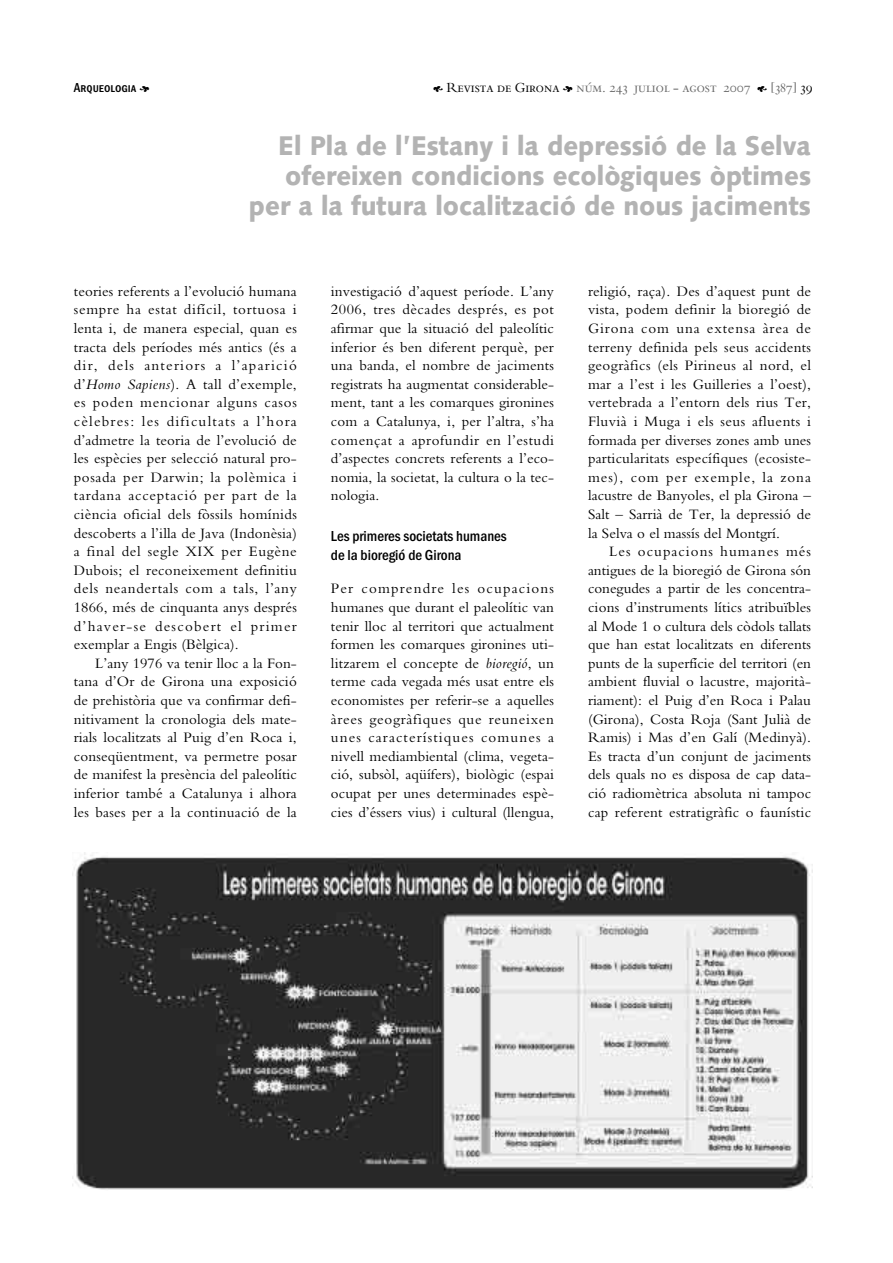
<style>
.page{position:relative;width:893px;height:1263px;background:#fff}
.page>*{position:absolute;margin:0;border:0;box-sizing:border-box;transform-origin:0 0}
.t1{font:900 27px/30px "Syntax";color:#b3b3b3;text-align:right;scale:.93 1}
.t2{font:15px/18.6px "Bembo";letter-spacing:.005em;color:#000;text-align:justify}
.t3{font:700 15px/18.6px "Franklin Gothic Cond";color:#000}
.t4{font:13.5px "Bergamo Sm Caps";color:#666}
.t5{font:700 13.5px "Franklin Gothic Cond Sm Caps";color:#000}
.s1{font-family:"Botanical";font-weight:400}
.s2{font-family:"Botanical";color:#000}
.s3{color:#000}
.s4{font-style:italic}
</style>
<div class="page">
<img style="left:72px;top:852px;width:740px;height:338px">
<p class="t5" style="left:74px;top:80px;width:77px">Arqueologia <span class="s1">F</span></p>
<p class="t4" style="left:433px;top:80px;width:381px"><span class="s2">E</span> <span class="s3">Revista de Girona</span> <span class="s2">F</span> núm. 243 juliol - agost 2007 <span class="s2">E</span> [387] <span class="s3">39</span></p>
<h1 class="t1" style="left:249px;top:133px;width:606px">El Pla de l’Estany i la depressió de la Selva ofereixen condicions ecològiques òptimes per a la futura localització de nous jaciments</h1>
<p class="t2" style="left:74px;top:283px;width:224px">teories referents a l’evolució humana sempre ha estat difícil, tortuosa i lenta i, de manera especial, quan es tracta dels períodes més antics (és a dir, dels anteriors a l’aparició d’<span class="s4">Homo Sapiens</span>). A tall d’exemple, es poden mencionar alguns casos cèlebres: les dificultats a l’hora d’admetre la teoria de l’evolució de les espècies per selecció natural pro&shy;posada per Darwin; la polèmica i tardana acceptació per part de la ciència oficial dels fòssils homínids descoberts a l’illa de Java (Indonèsia) a final del segle XIX per Eugène Dubois; el reconeixement definitiu dels neandertals com a tals, l’any 1866, més de cinquanta anys després d’haver-se descobert el primer exemplar a Engis (Bèlgica).</p>
<p class="t2" style="left:74px;top:655px;width:224px;text-indent:21px">L’any 1976 va tenir lloc a la Fon&shy;tana d’Or de Girona una exposició de prehistòria que va confirmar defi&shy;nitivament la cronologia dels mate&shy;rials localitzats al Puig d’en Roca i, conseqüentment, va permetre posar de manifest la presència del paleolític inferior també a Catalunya i alhora les bases per a la continuació de la</p>
<p class="t2" style="left:331px;top:283px;width:224px">investigació d’aquest període. L’any 2006, tres dècades després, es pot afirmar que la situació del paleolític inferior és ben diferent perquè, per una banda, el nombre de jaciments registrats ha augmentat considerable&shy;ment, tant a les comarques gironines com a Catalunya, i, per l’altra, s’ha començat a aprofundir en l’estudi d’aspectes concrets referents a l’eco&shy;nomia, la societat, la cultura o la tec&shy;nologia.</p>
<p class="t3" style="left:331px;top:528px;width:177px">Les primeres societats humanes de la bioregió de Girona</p>
<p class="t2" style="left:331px;top:581px;width:224px">Per comprendre les ocupacions humanes que durant el paleolític van tenir lloc al territori que actualment formen les comarques gironines uti&shy;litzarem el concepte de <span class="s4">bioregió</span>, un terme cada vegada més usat entre els economistes per referir-se a aquelles àrees geogràfiques que reuneixen unes característiques comunes a nivell mediambiental (clima, vegeta&shy;ció, subsòl, aqüífers), biològic (espai ocupat per unes determinades espè&shy;cies d’éssers vius) i cultural (llengua,</p>
<p class="t2" style="left:588px;top:283px;width:224px">religió, raça). Des d’aquest punt de vista, podem definir la bioregió de Girona com una extensa àrea de terreny definida pels seus accidents geogràfics (els Pirineus al nord, el mar a l’est i les Guilleries a l’oest), vertebrada a l’entorn dels rius Ter, Fluvià i Muga i els seus afluents i formada per diverses zones amb unes particularitats específiques (ecosiste&shy;mes), com per exemple, la zona lacustre de Banyoles, el pla Girona – Salt – Sarrià de Ter, la depressió de la Selva o el massís del Montgrí.</p>
<p class="t2" style="left:588px;top:544px;width:225px;text-indent:21px">Les ocupacions humanes més antigues de la bioregió de Girona són conegudes a partir de les concentra&shy;cions d’instruments lítics atribuïbles al Mode 1 o cultura dels còdols tallats que han estat localitzats en diferents punts de la superfície del territori (en ambient fluvial o lacustre, majorità&shy;riament): el Puig d’en Roca i Palau (Girona), Costa Roja (Sant Julià de Ramis) i Mas d’en Galí (Medinyà).<br>Es tracta d’un conjunt de jaciments dels quals no es disposa de cap data&shy;ció radiomètrica absoluta ni tampoc cap referent estratigràfic o faunístic</p>
</div>
